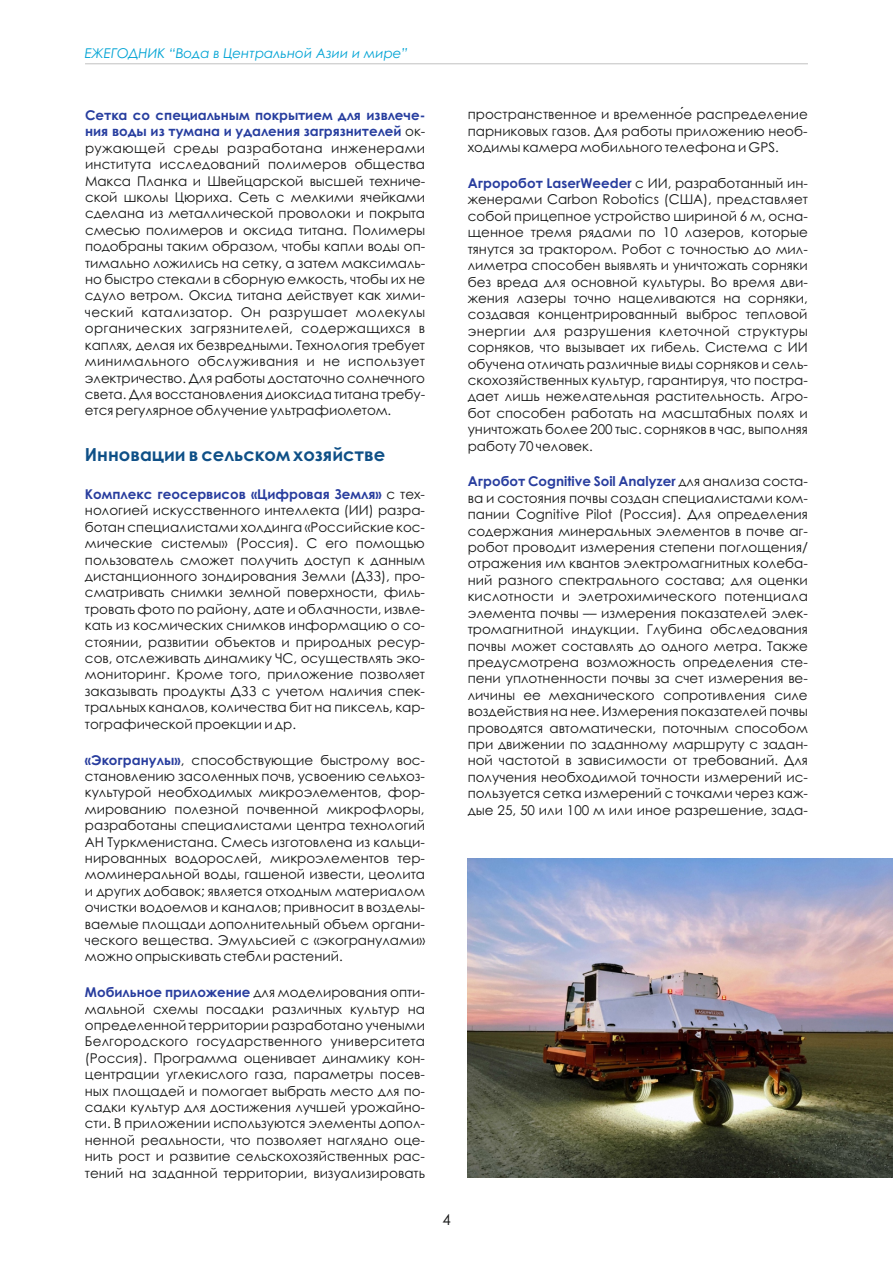
<style>
.page{position:relative;width:893px;height:1263px;background:#fff}
.page>*{position:absolute;margin:0;border:0;box-sizing:border-box;transform-origin:0 0}
.t1{font:700 18px "Century Gothic";color:#0f5087}
.t2{font:15px "Century Gothic";color:#151616}
.t3{font:13.5px/16.4px "Century Gothic";color:#151616;text-align:justify}
.t4{font:italic 13.5px "Century Gothic";color:#00a3d4}
.s1{font-weight:700;color:#273e9f}
.s2{font-weight:700;color:#283d9e}
.s3{font-family:"Arial"}
</style>
<div class="page">
<hr style="left:85px;top:63px;width:723px;height:1px;background:#c5c5c5">
<img style="left:468px;top:859px;width:425px;height:319px">
<p class="t4" style="left:85px;top:48px;width:325px">ЕЖЕГОДНИК “Вода в Центральной Азии и мире”</p>
<p class="t3" style="left:85px;top:108px;width:342px"><span class="s1">Сетка со специальным покрытием для извлече&shy;ния воды из тумана и удаления загрязнителей</span> ок&shy;ружающей среды разработана инженерами института исследований полимеров общества Макса Планка и Швейцарской высшей техниче&shy;ской школы Цюриха. Сеть с мелкими ячейками сделана из металлической проволоки и покрыта смесью полимеров и оксида титана. Полимеры подобраны таким образом, чтобы капли воды оп&shy;тимально ложились на сетку, а затем максималь&shy;но быстро стекали в сборную емкость, чтобы их не сдуло ветром. Оксид титана действует как хими&shy;ческий катализатор. Он разрушает молекулы органических загрязнителей, содержащихся в каплях, делая их безвредными. Технология требует минимального обслуживания и не использует электричество. Для работы достаточно солнечного света. Для восстановления диоксида титана требу&shy;ется регулярное облучение ультрафиолетом.</p>
<h1 class="t1" style="left:85px;top:447px;width:302px">Инновации в сельском хозяйстве</h1>
<p class="t3" style="left:85px;top:487px;width:342px"><span class="s2">Комплекс геосервисов «Цифровая Земля»</span> с тех&shy;нологией искусственного интеллекта (ИИ) разра&shy;ботан специалистами холдинга «Российские кос&shy;мические системы» (Россия). С его помощью пользователь сможет получить доступ к данным дистанционного зондирования Земли (ДЗЗ), про&shy;сматривать снимки земной поверхности, филь&shy;тровать фото по району, дате и облачности, извле&shy;кать из космических снимков информацию о со&shy;стоянии, развитии объектов и природных ресур&shy;сов, отслеживать динамику ЧС, осуществлять эко&shy;мониторинг. Кроме того, приложение позволяет заказывать продукты ДЗЗ с учетом наличия спек&shy;тральных каналов, количества бит на пиксель, кар&shy;тографической проекции и др.</p>
<p class="t3" style="left:85px;top:753px;width:342px"><span class="s2">«Экогранулы»</span>, способствующие быстрому вос&shy;становлению засоленных почв, усвоению сельхоз&shy;культурой необходимых микроэлементов, фор&shy;мированию полезной почвенной микрофлоры, разработаны специалистами центра технологий АН Туркменистана. Смесь изготовлена из кальци&shy;нированных водорослей, микроэлементов тер&shy;моминеральной воды, гашеной извести, цеолита и других добавок; является отходным материалом очистки водоемов и каналов; привносит в возделы&shy;ваемые площади дополнительный объем органи&shy;ческого вещества. Эмульсией с «экогранулами» можно опрыскивать стебли растений.</p>
<p class="t3" style="left:85px;top:985px;width:342px"><span class="s2">Мобильное приложение</span> для моделирования опти&shy;мальной схемы посадки различных культур на определенной территории разработано учеными Белгородского государственного университета (Россия). Программа оценивает динамику кон&shy;центрации углекислого газа, параметры посев&shy;ных площадей и помогает выбрать место для по&shy;садки культур для достижения лучшей урожайно&shy;сти. В приложении используются элементы допол&shy;ненной реальности, что позволяет наглядно оце&shy;нить рост и развитие сельскохозяйственных рас&shy;тений на заданной территории, визуализировать</p>
<p class="t3" style="left:468px;top:108px;width:342px">пространственное и временное<span class="s3">́</span> распределение парниковых газов. Для работы приложению необ&shy;ходимы камера мобильного телефона и GPS.</p>
<p class="t3" style="left:468px;top:176px;width:342px"><span class="s2">Агроробот LaserWeeder</span> с ИИ, разработанный ин&shy;женерами Carbon Robotics (США), представляет собой прицепное устройство шириной 6 м, осна&shy;щенное тремя рядами по 10 лазеров, которые тянутся за трактором. Робот с точностью до мил&shy;лиметра способен выявлять и уничтожать сорняки без вреда для основной культуры. Во время дви&shy;жения лазеры точно нацеливаются на сорняки, создавая концентрированный выброс тепловой энергии для разрушения клеточной структуры сорняков, что вызывает их гибель. Система с ИИ обучена отличать различные виды сорняков и сель&shy;скохозяйственных культур, гарантируя, что постра&shy;дает лишь нежелательная растительность. Агро&shy;бот способен работать на масштабных полях и уничтожать более 200 тыс. сорняков в час, выполняя работу 70 человек.</p>
<p class="t3" style="left:468px;top:475px;width:342px"><span class="s2">Aгробот Cognitive Soil Analyzer</span> для анализа соста&shy;ва и состояния почвы создан специалистами ком&shy;пании Cognitive Pilot (Россия). Для определения содержания минеральных элементов в почве аг&shy;робот проводит измерения степени поглощения/ отражения им квантов электромагнитных колеба&shy;ний разного спектрального состава; для оценки кислотности и элетрохимического потенциала элемента почвы — измерения показателей элек&shy;тромагнитной индукции. Глубина обследования почвы может составлять до одного метра. Также предусмотрена возможность определения сте&shy;пени уплотненности почвы за счет измерения ве&shy;личины ее механического сопротивления силе воздействия на нее. Измерения показателей почвы проводятся автоматически, поточным способом при движении по заданному маршруту с задан&shy;ной частотой в зависимости от требований. Для получения необходимой точности измерений ис&shy;пользуется сетка измерений с точками через каж&shy;дые 25, 50 или 100 м или иное разрешение, зада-</p>
<p class="t2" style="left:442px;top:1213px;width:10px">4</p>
</div>
